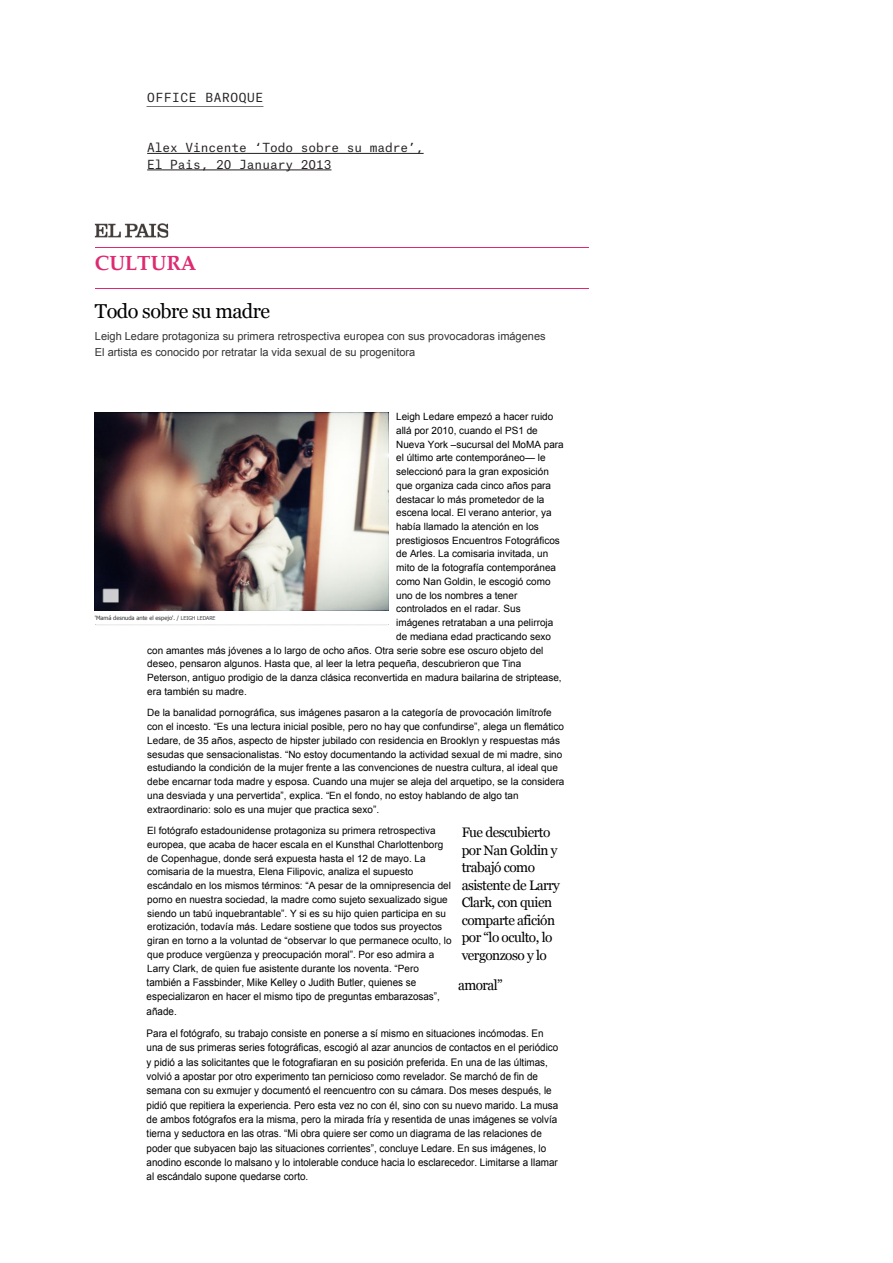
<style>
.page{position:relative;width:893px;height:1263px;background:#fff}
.page>*{position:absolute;margin:0;border:0;box-sizing:border-box;transform-origin:0 0}
.t1{font:20.1px "Georgia";letter-spacing:-.025em;color:#000}
.t2{font:20.1px "unknown 1";letter-spacing:.005em;color:#de2a70}
.t3{font:14.25px "Georgia";letter-spacing:-.04em;color:#000;scale:.94 1}
.t4{font:13.8px/17.4px "Georgia";letter-spacing:-.04em;color:#000}
.t5{font:12px "Atlas Typewriter";color:#231f20}
.t6{font:12px "Atlas TWOB Regular Logo";color:#231f20}
.t7{font:11.1px/15.9px "Arial";color:#333}
.t8{font:10.5px/14.2px "Arial";color:#000;scale:.94 1}
.t9{font:10.05px/13.8px "Arial";color:#000}
.t10{font:5.85px "Tahoma";color:#343434}
.s1{font-size:5.25px;color:#454545}
</style>
<div class="page">
<hr style="left:147px;top:153px;width:277px;height:1px;background:#231f20">
<hr style="left:147px;top:170px;width:184px;height:1px;background:#231f20">
<hr style="left:95px;top:247px;width:493px;height:1px;background:#de2a70">
<hr style="left:95px;top:288px;width:493px;height:1px;background:#de2a70">
<svg style="left:94px;top:223px;width:75px;height:15px"></svg>
<svg style="left:95px;top:624px;width:294px;height:1px"></svg>
<img style="left:95px;top:413px;width:293px;height:198px">
<svg style="left:103px;top:589px;width:16px;height:14px"></svg>
<p class="t6" style="left:147px;top:88px;width:118px">OFFICE BAROQUE</p>
<p class="t5" style="left:147px;top:138px;width:278px">Alex Vincente ‘Todo sobre su madre’,</p>
<p class="t5" style="left:147px;top:154px;width:186px">El Pais, 20 January 2013</p>
<p class="t2" style="left:95px;top:246px;width:103px">CULTURA</p>
<p class="t1" style="left:95px;top:298px;width:177px">Todo sobre su madre</p>
<p class="t7" style="left:95px;top:329px;width:452px">Leigh Ledare protagoniza su primera retrospectiva europea con sus provocadoras imágenes<br>El artista es conocido por retratar la vida sexual de su progenitora</p>
<p class="t9" style="left:396px;top:410px;width:159px">Leigh Ledare empezó a hacer ruido</p>
<p class="t9" style="left:396px;top:423px;width:143px">allá por 2010, cuando el PS1 de</p>
<p class="t9" style="left:396px;top:437px;width:169px">Nueva York –sucursal del MoMA para</p>
<p class="t9" style="left:396px;top:451px;width:151px">el último arte contemporáneo— le</p>
<p class="t9" style="left:396px;top:465px;width:154px">seleccionó para la gran exposición</p>
<p class="t9" style="left:396px;top:478px;width:156px">que organiza cada cinco años para</p>
<p class="t9" style="left:396px;top:492px;width:150px">destacar lo más prometedor de la</p>
<p class="t9" style="left:396px;top:506px;width:157px">escena local. El verano anterior, ya</p>
<p class="t9" style="left:396px;top:520px;width:144px">había llamado la atención en los</p>
<p class="t9" style="left:396px;top:533px;width:165px">prestigiosos Encuentros Fotográficos</p>
<p class="t9" style="left:396px;top:547px;width:154px">de Arles. La comisaria invitada, un</p>
<p class="t9" style="left:396px;top:561px;width:161px">mito de la fotografía contemporánea</p>
<p class="t9" style="left:396px;top:574px;width:156px">como Nan Goldin, le escogió como</p>
<p class="t9" style="left:396px;top:588px;width:123px">uno de los nombres a tener</p>
<p class="t9" style="left:396px;top:602px;width:126px">controlados en el radar. Sus</p>
<p class="t9" style="left:396px;top:616px;width:159px">imágenes retrataban a una pelirroja</p>
<p class="t9" style="left:396px;top:629px;width:156px">de mediana edad practicando sexo</p>
<p class="t9" style="left:147px;top:643px;width:398px">con amantes más jóvenes a lo largo de ocho años. Otra serie sobre ese oscuro objeto del</p>
<p class="t9" style="left:147px;top:657px;width:376px">deseo, pensaron algunos. Hasta que, al leer la letra pequeña, descubrieron que Tina</p>
<p class="t9" style="left:147px;top:671px;width:416px">Peterson, antiguo prodigio de la danza clásica reconvertida en madura bailarina de striptease,</p>
<p class="t9" style="left:147px;top:684px;width:101px">era también su madre.</p>
<p class="t9" style="left:147px;top:706px;width:419px">De la banalidad pornográfica, sus imágenes pasaron a la categoría de provocación limítrofe con el incesto. “Es una lectura inicial posible, pero no hay que confundirse”, alega un flemático Ledare, de 35 años, aspecto de hipster jubilado con residencia en Brooklyn y respuestas más sesudas que sensacionalistas. “No estoy documentando la actividad sexual de mi madre, sino estudiando la condición de la mujer frente a las convenciones de nuestra cultura, al ideal que debe encarnar toda madre y esposa. Cuando una mujer se aleja del arquetipo, se la considera una desviada y una pervertida”, explica. “En el fondo, no estoy hablando de algo tan extraordinario: solo es una mujer que practica sexo”.</p>
<p class="t9" style="left:147px;top:824px;width:306px">El fotógrafo estadounidense protagoniza su primera retrospectiva europea, que acaba de hacer escala en el Kunsthal Charlottenborg de Copenhague, donde será expuesta hasta el 12 de mayo. La comisaria de la muestra, Elena Filipovic, analiza el supuesto escándalo en los mismos términos: “A pesar de la omnipresencia del porno en nuestra sociedad, la madre como sujeto sexualizado sigue siendo un tabú inquebrantable”. Y si es su hijo quien participa en su erotización, todavía más. Ledare sostiene que todos sus proyectos giran en torno a la voluntad de “observar lo que permanece oculto, lo que produce vergüenza y preocupación moral”. Por eso admira a Larry Clark, de quien fue asistente durante los noventa. “Pero</p>
<p class="t10" style="left:95px;top:614px;width:122px">'Mamá desnuda ante el espejo'. / <span class="s1">LEIGH LEDARE</span></p>
<p class="t4" style="left:462px;top:824px;width:100px">Fue descubierto por Nan Goldin y trabajó como asistente de Larry<br>Clark, con quien comparte afición por “lo oculto, lo vergonzoso y lo</p>
<p class="t8" style="left:147px;top:975px;width:313px">también a Fassbinder, Mike Kelley o Judith Butler, quienes se especializaron en hacer el mismo tipo de preguntas embarazosas”, añade.</p>
<p class="t8" style="left:147px;top:1026px;width:439px">Para el fotógrafo, su trabajo consiste en ponerse a sí mismo en situaciones incómodas. En una de sus primeras series fotográficas, escogió al azar anuncios de contactos en el periódico y pidió a las solicitantes que le fotografiaran en su posición preferida. En una de las últimas, volvió a apostar por otro experimento tan pernicioso como revelador. Se marchó de fin de semana con su exmujer y documentó el reencuentro con su cámara. Dos meses después, le pidió que repitiera la experiencia. Pero esta vez no con él, sino con su nuevo marido. La musa de ambos fotógrafos era la misma, pero la mirada fría y resentida de unas imágenes se volvía tierna y seductora en las otras. “Mi obra quiere ser como un diagrama de las relaciones de poder que subyacen bajo las situaciones corrientes”, concluye Ledare. En sus imágenes, lo anodino esconde lo malsano y lo intolerable conduce hacia lo esclarecedor. Limitarse a llamar al escándalo supone quedarse corto.</p>
<p class="t3" style="left:458px;top:976px;width:49px">amoral”</p>
</div>
